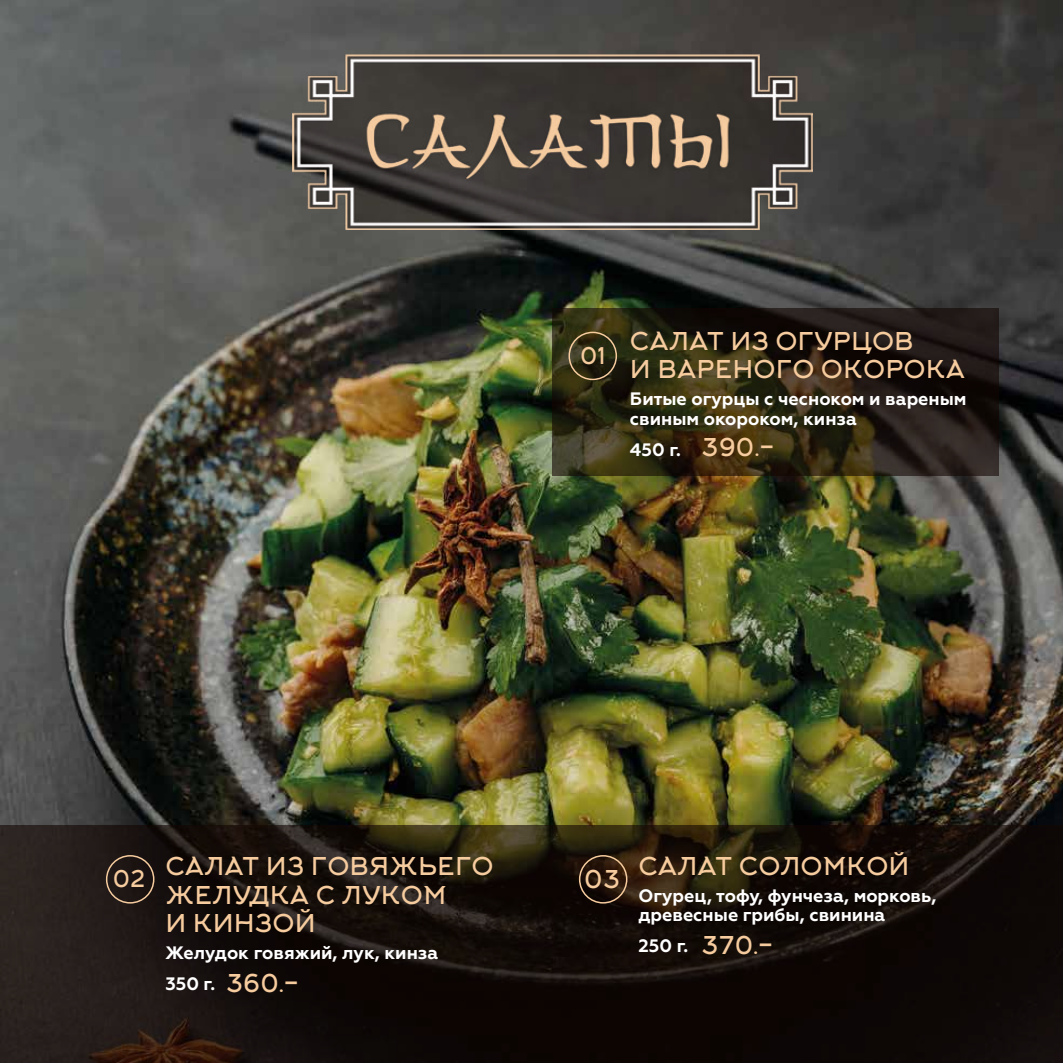
<style>
.page{position:relative;width:1063px;height:1063px;background:#fff}
.page>*{position:absolute;margin:0;border:0;box-sizing:border-box;transform-origin:0 0}
.t1{font:24px/28.8px "Arkhip";color:#f6cc9f}
.t2{font:22.5px "Arkhip";color:#f6cc9f}
.t3{font:700 18px/19.5px "Geometria";color:#fff}
</style>
<div class="page">
<img style="left:0;top:0;width:1063px;height:825px">
<svg style="left:553px;top:308px;width:446px;height:168px;background:#2b2313"></svg>
<svg style="left:0;top:825px;width:1063px;height:238px;background:#17100b"></svg>
<div style="left:569px;top:332px;width:48px;height:48px;border:2px solid #f6cc9f;border-radius:50%"></div>
<div style="left:106px;top:855px;width:48px;height:49px;border:2px solid #f6cc9f;border-radius:50%"></div>
<div style="left:579px;top:855px;width:48px;height:49px;border:2px solid #f6cc9f;border-radius:50%"></div>
<img style="left:292px;top:55px;width:521px;height:175px">
<p class="t2" style="left:580px;top:343px;width:27px">01</p>
<h1 class="t1" style="left:630px;top:327px;width:337px">САЛАТ ИЗ ОГУРЦОВ<br>И ВАРЕНОГО ОКОРОКА</h1>
<p class="t3" style="left:630px;top:389px;width:338px">Битые огурцы с чесноком и вареным свиным окороком, кинза</p>
<p class="t3" style="left:630px;top:440px;width:53px">450 г.</p>
<h1 class="t1" style="left:701px;top:433px;width:75px">390.-</h1>
<p class="t2" style="left:113px;top:866px;width:35px">02</p>
<h1 class="t1" style="left:165px;top:852px;width:330px">САЛАТ ИЗ ГОВЯЖЬЕГО<br>ЖЕЛУДКА С ЛУКОМ<br>И КИНЗОЙ</h1>
<p class="t3" style="left:165px;top:938px;width:274px;line-height:30.8px">Желудок говяжий, лук, кинза<br>350 г.</p>
<h1 class="t1" style="left:225px;top:969px;width:75px">360.-</h1>
<h1 class="t1" style="left:584px;top:866px;width:38px">03</h1>
<h1 class="t1" style="left:638px;top:852px;width:273px">САЛАТ СОЛОМКОЙ</h1>
<p class="t3" style="left:638px;top:886px;width:300px">Огурец, тофу, фунчеза, морковь, древесные грибы, свинина</p>
<p class="t3" style="left:638px;top:936px;width:51px">250 г.</p>
<h1 class="t1" style="left:701px;top:931px;width:73px">370.-</h1>
</div>
